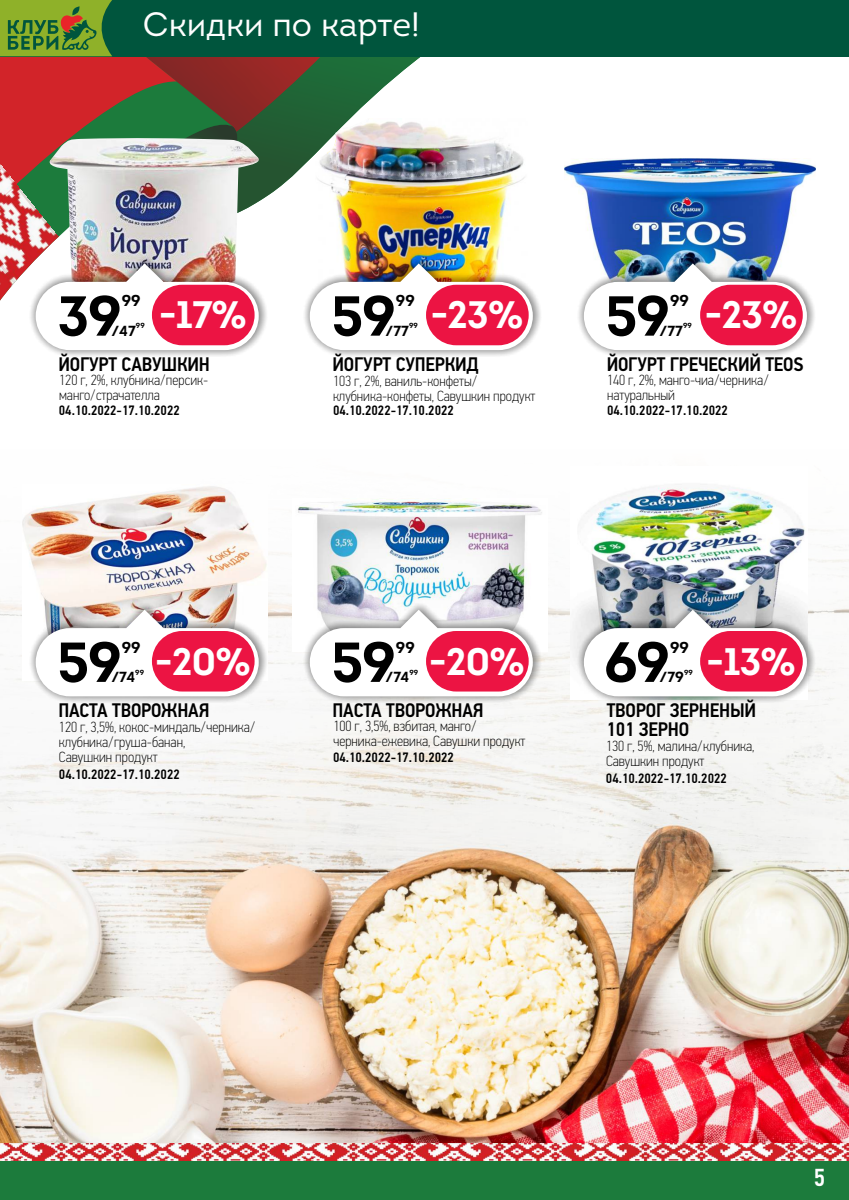
<style>
.page{position:relative;width:849px;height:1200px;background:#fff}
.page>*{position:absolute;margin:0;border:0;box-sizing:border-box;transform-origin:0 0}
.t1{font:700 56.25px "Intro";letter-spacing:-.03em;color:#000}
.t2{font:38.25px "Intro Bold Caps";color:#fff}
.t3{font:33.75px "Intro";color:#fefefe}
.t4{font:500 24.75px "PF Din Text Cond Pro";color:#fff}
.t5{font:500 19.75px/18.8px "PF Din Text Cond Pro";letter-spacing:-.01em;color:#000}
.t6{font:15.75px "Intro Bold Caps";color:#000}
.t7{font:100 14.75px/15.2px "PF Din Text Cond Pro";color:#000}
.t8{font:700 14.5px "Intro";color:#000}
.t9{font:500 13.75px "PF Din Text Cond Pro";color:#000}
.t10{font:7.25px "Intro Bold Caps";color:#000}
.s1{font-family:"Intro";font-weight:700}
.s2{font-family:"Intro Bold Caps";font-weight:400}
</style>
<div class="page">
<svg style="left:248px;top:56px;width:600px;height:144px"></svg>
<img style="left:248px;top:56px;width:126px;height:76px">
<img style="left:0;top:247px;width:24px;height:54px">
<img style="left:0;top:498px;width:848px;height:646px">
<img style="left:23px;top:486px;width:244px;height:111px">
<div style="left:23px;top:597px;width:249px;height:112px;background:#000;opacity:.49"></div>
<img style="left:36px;top:610px;width:223px;height:86px">
<div style="left:152px;top:631px;width:102px;height:61px;background:#ec1443;border-radius:30px"></div>
<img style="left:315px;top:118px;width:212px;height:132px">
<div style="left:297px;top:250px;width:248px;height:113px;background:#000;opacity:.49"></div>
<img style="left:310px;top:263px;width:222px;height:87px">
<div style="left:426px;top:285px;width:102px;height:60px;background:#ec1443;border-radius:30px"></div>
<img style="left:564px;top:159px;width:251px;height:91px">
<div style="left:570px;top:250px;width:249px;height:113px;background:#000;opacity:.49"></div>
<img style="left:583px;top:263px;width:223px;height:87px">
<div style="left:700px;top:285px;width:102px;height:60px;background:#ec1443;border-radius:30px"></div>
<img style="left:292px;top:499px;width:255px;height:153px">
<div style="left:297px;top:597px;width:248px;height:112px;background:#000;opacity:.49"></div>
<svg style="left:310px;top:610px;width:222px;height:86px"></svg>
<div style="left:426px;top:631px;width:102px;height:61px;background:#ec1443;border-radius:30px"></div>
<img style="left:570px;top:484px;width:237px;height:113px">
<div style="left:570px;top:597px;width:249px;height:112px;background:#000;opacity:.49"></div>
<svg style="left:583px;top:610px;width:223px;height:86px"></svg>
<div style="left:700px;top:631px;width:102px;height:61px;background:#ec1443;border-radius:30px"></div>
<div style="left:0;top:0;width:848px;height:56px;background:#00553d"></div>
<svg style="left:0;top:0;width:248px;height:247px"></svg>
<img style="left:0;top:1144px;width:848px;height:17px">
<div style="left:0;top:1161px;width:848px;height:39px;background:#1c7b3c"></div>
<img style="left:50px;top:138px;width:212px;height:112px">
<div style="left:23px;top:250px;width:249px;height:113px;background:#000;opacity:.49"></div>
<img style="left:36px;top:263px;width:223px;height:87px">
<div style="left:152px;top:285px;width:102px;height:60px;background:#ec1443;border-radius:30px"></div>
<h3 class="t3" style="left:143px;top:11px;width:278px">Скидки по карте!</h3>
<h1 class="t1" style="left:57px;top:293px;width:66px">39</h1>
<p class="t6" style="left:122px;top:295px;width:21px">99</p>
<h2 class="t2" style="left:159px;top:300px;width:89px">-<span class="s1">17</span>%</h2>
<h3 class="t5" style="left:58px;top:357px;width:153px">ЙОГУРТ САВУШКИН</h3>
<p class="t7" style="left:59px;top:373px;width:150px">120 г, 2%, клубника/персик&shy;манго/страчателла</p>
<p class="t9" style="left:59px;top:405px;width:122px">04.10.2022-17.10.2022</p>
<p class="t8" style="left:111px;top:325px;width:26px"><span class="s2">/</span>47</p>
<p class="t10" style="left:136px;top:323px;width:10px">99</p>
<h1 class="t1" style="left:331px;top:293px;width:67px">59</h1>
<p class="t6" style="left:396px;top:295px;width:21px">99</p>
<h2 class="t2" style="left:430px;top:300px;width:94px">-<span class="s1">23</span>%</h2>
<h3 class="t5" style="left:332px;top:357px;width:148px">ЙОГУРТ СУПЕРКИД</h3>
<p class="t7" style="left:333px;top:375px;width:204px">103 г, 2%, ваниль-конфеты/ клубника-конфеты, Савушкин продукт</p>
<p class="t9" style="left:333px;top:405px;width:122px">04.10.2022-17.10.2022</p>
<p class="t8" style="left:385px;top:325px;width:25px"><span class="s2">/</span>77</p>
<p class="t10" style="left:409px;top:323px;width:10px">99</p>
<h1 class="t1" style="left:605px;top:293px;width:67px">59</h1>
<p class="t6" style="left:670px;top:295px;width:21px">99</p>
<h2 class="t2" style="left:704px;top:300px;width:94px">-<span class="s1">23</span>%</h2>
<h3 class="t5" style="left:606px;top:357px;width:198px">ЙОГУРТ ГРЕЧЕСКИЙ TEOS</h3>
<p class="t7" style="left:607px;top:373px;width:164px">140 г, 2%, манго-чиа/черника/ натуральный</p>
<p class="t9" style="left:607px;top:405px;width:122px">04.10.2022-17.10.2022</p>
<p class="t8" style="left:659px;top:325px;width:25px"><span class="s2">/</span>77</p>
<p class="t10" style="left:683px;top:323px;width:10px">99</p>
<h1 class="t1" style="left:57px;top:640px;width:67px">59</h1>
<p class="t6" style="left:122px;top:641px;width:21px">99</p>
<h2 class="t2" style="left:155px;top:646px;width:97px">-<span class="s1">20</span>%</h2>
<h3 class="t5" style="left:58px;top:703px;width:152px">ПАСТА ТВОРОЖНАЯ</h3>
<p class="t7" style="left:59px;top:720px;width:198px">120 г, 3,5%, кокос-миндаль/черника/ клубника/груша-банан,<br>Савушкин продукт</p>
<p class="t9" style="left:59px;top:769px;width:122px">04.10.2022-17.10.2022</p>
<p class="t8" style="left:111px;top:671px;width:25px"><span class="s2">/</span>74</p>
<p class="t10" style="left:135px;top:669px;width:10px">99</p>
<h1 class="t1" style="left:331px;top:640px;width:67px">59</h1>
<p class="t6" style="left:396px;top:641px;width:21px">99</p>
<h2 class="t2" style="left:429px;top:646px;width:97px">-<span class="s1">20</span>%</h2>
<h3 class="t5" style="left:332px;top:703px;width:152px">ПАСТА ТВОРОЖНАЯ</h3>
<p class="t7" style="left:333px;top:720px;width:193px">100 г, 3,5%, взбитая, манго/ черника-ежевика, Савушки продукт</p>
<p class="t9" style="left:333px;top:751px;width:122px">04.10.2022-17.10.2022</p>
<p class="t8" style="left:385px;top:671px;width:25px"><span class="s2">/</span>74</p>
<p class="t10" style="left:409px;top:669px;width:10px">99</p>
<h1 class="t1" style="left:603px;top:640px;width:68px">69</h1>
<p class="t6" style="left:670px;top:641px;width:21px">99</p>
<h2 class="t2" style="left:706px;top:646px;width:91px">-<span class="s1">13</span>%</h2>
<h3 class="t5" style="left:606px;top:703px;width:151px">ТВОРОГ ЗЕРНЕНЫЙ<br>101 ЗЕРНО</h3>
<p class="t7" style="left:606px;top:739px;width:150px">130 г, 5%, малина/клубника,<br>Савушкин продукт</p>
<p class="t9" style="left:606px;top:773px;width:122px">04.10.2022-17.10.2022</p>
<p class="t8" style="left:659px;top:671px;width:26px"><span class="s2">/</span>79</p>
<p class="t10" style="left:684px;top:669px;width:10px">99</p>
<h3 class="t4" style="left:813px;top:1167px;width:13px">5</h3>
</div>
